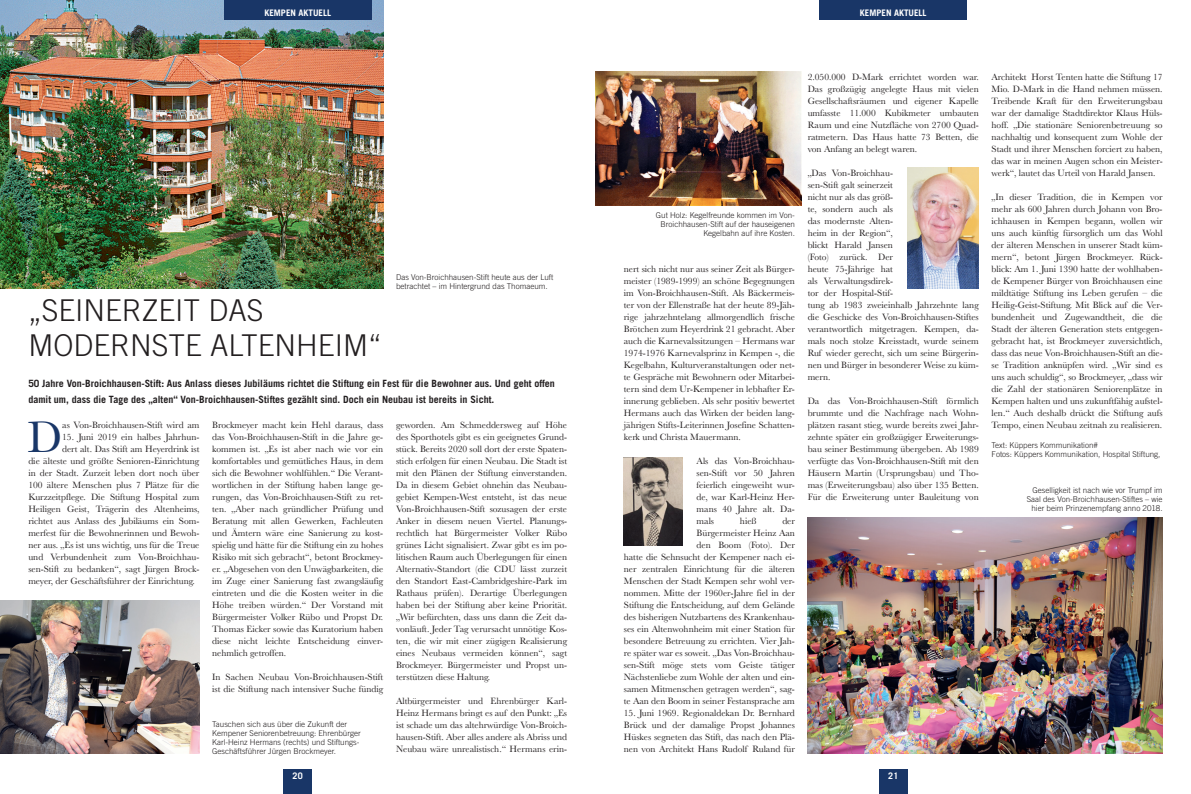
<style>
.page{position:relative;width:1191px;height:794px;background:#fff}
.page>*{position:absolute;margin:0;border:0;box-sizing:border-box;transform-origin:0 0}
.t1{font:45.7px "Baskerville";color:#193667}
.t2{font:300 30px/35px "Trade Gothic LT";color:#231f20}
.t3{font:700 10px/16px "Trade Gothic LT";color:#231f20}
.t4{font:9.5px/12px "Baskerville";color:#231f20;text-align:justify}
.t5{font:700 9px "Trade Gothic LT";color:#fff}
.t6{font:300 8px/9px "Trade Gothic LT";color:#231f20}
</style>
<div class="page">
<img style="left:0;top:0;width:383px;height:288px">
<img style="left:0;top:600px;width:199px;height:153px">
<img style="left:595px;top:71px;width:206px;height:134px">
<img style="left:624px;top:457px;width:58px;height:88px">
<img style="left:907px;top:168px;width:71px;height:121px">
<img style="left:807px;top:517px;width:355px;height:237px">
<div style="left:224px;top:0;width:147px;height:20px;background:#193667"></div>
<div style="left:819px;top:0;width:148px;height:20px;background:#193667"></div>
<div style="left:283px;top:770px;width:29px;height:24px;background:#193667"></div>
<div style="left:879px;top:770px;width:28px;height:24px;background:#193667"></div>
<p class="t5" style="left:264px;top:7px;width:68px">KEMPEN AKTUELL</p>
<p class="t5" style="left:860px;top:7px;width:68px">KEMPEN AKTUELL</p>
<p class="t6" style="left:396px;top:272px;width:159px">Das Von-Broichhausen-Stift heute aus der Luft betrachtet – im Hintergrund das Thomaeum.</p>
<h2 class="t2" style="left:28px;top:293px;width:354px">„SEINERZEIT DAS<br>MODERNSTE ALTENHEIM“</h2>
<p class="t3" style="left:28px;top:375px;width:528px">50 Jahre Von-Broichhausen-Stift: Aus Anlass dieses Jubiläums richtet die Stiftung ein Fest für die Bewohner aus. Und geht offen damit um, dass die Tage des „alten“ Von-Broichhausen-Stiftes gezählt sind. Doch ein Neubau ist bereits in Sicht.</p>
<h1 class="t1" style="left:27px;top:408px;width:36px">D</h1>
<p class="t4" style="left:62px;top:419px;width:139px">as Von-Broichhausen-Stift wird am</p>
<p class="t4" style="left:396px;top:419px;width:173px">geworden. Am Schmeddersweg auf Höhe des Sporthotels gibt es ein geeignetes Grund&shy;stück. Bereits 2020 soll dort der erste Spaten&shy;stich erfolgen für einen Neubau. Die Stadt ist mit den Plänen der Stiftung einverstanden.<br>Da in diesem Gebiet ohnehin das Neubau&shy;gebiet Kempen-West entsteht, ist das neue Von-Broichhausen-Stift sozusagen der erste Anker in diesem neuen Viertel. Planungs&shy;rechtlich hat Bürgermeister Volker Rübo grünes Licht signalisiert. Zwar gibt es im po&shy;litischen Raum auch Überlegungen für einen Alternativ-Standort (die CDU lässt zurzeit den Standort East-Cambridgeshire-Park im Rathaus prüfen). Derartige Überlegungen haben bei der Stiftung aber keine Priorität. „Wir befürchten, dass uns dann die Zeit da&shy;vonläuft. Jeder Tag verursacht unnötige Kos&shy;ten, die wir mit einer zügigen Realisierung eines Neubaus vermeiden können“, sagt Brockmeyer. Bürgermeister und Propst un&shy;terstützen diese Haltung.</p>
<p class="t4" style="left:396px;top:695px;width:173px">Altbürgermeister und Ehrenbürger Karl-Heinz Hermans bringt es auf den Punkt: „Es ist schade um das altehrwürdige Von-Broich&shy;hausen-Stift. Aber alles andere als Abriss und Neubau wäre unrealistisch.“ Hermans erin-</p>
<p class="t4" style="left:212px;top:419px;width:173px">Brockmeyer macht kein Hehl daraus, dass das Von-Broichhausen-Stift in die Jahre ge&shy;kommen ist. „Es ist aber nach wie vor ein komfortables und gemütliches Haus, in dem sich die Bewohner wohlfühlen.“ Die Verant&shy;wortlichen in der Stiftung haben lange ge&shy;rungen, das Von-Broichhausen-Stift zu ret&shy;ten. „Aber nach gründlicher Prüfung und Beratung mit allen Gewerken, Fachleuten und Ämtern wäre eine Sanierung zu kost&shy;spielig und hätte für die Stiftung ein zu hohes Risiko mit sich gebracht“, betont Brockmey&shy;er. „Abgesehen von den Unwägbarkeiten, die im Zuge einer Sanierung fast zwangsläufig eintreten und die die Kosten weiter in die Höhe treiben würden.“ Der Vorstand mit Bürgermeister Volker Rübo und Propst Dr.<br>Thomas Eicker sowie das Kuratorium haben diese nicht leichte Entscheidung einver&shy;nehmlich getroffen.</p>
<p class="t4" style="left:212px;top:671px;width:173px">In Sachen Neubau Von-Broichhausen-Stift ist die Stiftung nach intensiver Suche fündig</p>
<p class="t4" style="left:62px;top:431px;width:139px">15. Juni 2019 ein halbes Jahrhun-</p>
<p class="t4" style="left:62px;top:443px;width:139px">dert alt. Das Stift am Heyerdrink ist</p>
<p class="t4" style="left:28px;top:455px;width:173px">die älteste und größte Senioren-Einrichtung</p>
<p class="t4" style="left:28px;top:467px;width:173px">in der Stadt. Zurzeit leben dort noch über</p>
<p class="t4" style="left:28px;top:479px;width:173px">100 ältere Menschen plus 7 Plätze für die</p>
<p class="t4" style="left:28px;top:491px;width:173px">Kurzzeitpflege. Die Stiftung Hospital zum</p>
<p class="t4" style="left:28px;top:503px;width:173px">Heiligen Geist, Trägerin des Altenheims,</p>
<p class="t4" style="left:28px;top:515px;width:173px">richtet aus Anlass des Jubiläums ein Som-</p>
<p class="t4" style="left:28px;top:527px;width:173px">merfest für die Bewohnerinnen und Bewoh-</p>
<p class="t4" style="left:28px;top:539px;width:173px">ner aus. „Es ist uns wichtig, uns für die Treue</p>
<p class="t4" style="left:28px;top:551px;width:173px">und Verbundenheit zum Von-Broichhau-</p>
<p class="t4" style="left:28px;top:563px;width:173px">sen-Stift zu bedanken“, sagt Jürgen Brock-</p>
<p class="t4" style="left:28px;top:575px;width:168px">meyer, der Geschäftsführer der Einrichtung.</p>
<p class="t6" style="left:212px;top:719px;width:150px">Tauschen sich aus über die Zukunft der Kempener Seniorenbetreuung: Ehrenbürger Karl-Heinz Hermans (rechts) und Stiftungs-Geschäftsführer Jürgen Brockmeyer.</p>
<p class="t6" style="left:656px;top:211px;width:140px;text-align:right">Gut Holz: Kegelfreunde kommen im Von-<br>Broichhausen-Stift auf der hauseigenen<br>Kegelbahn auf ihre Kosten.</p>
<p class="t4" style="left:624px;top:263px;width:173px">nert sich nicht nur aus seiner Zeit als Bürger&shy;meister (1989-1999) an schöne Begegnungen im Von-Broichhausen-Stift. Als Bäckermeis&shy;ter von der Ellenstraße hat der heute 89-Jäh&shy;rige jahrzehntelang allmorgendlich frische Brötchen zum Heyerdrink 21 gebracht. Aber auch die Karnevalssitzungen – Hermans war 1974-1976 Karnevalsprinz in Kempen -, die Kegelbahn, Kulturveranstaltungen oder net&shy;te Gespräche mit Bewohnern oder Mitarbei&shy;tern sind dem Ur-Kempener in lebhafter Er&shy;innerung geblieben. Als sehr positiv bewertet Hermans auch das Wirken der beiden lang&shy;jährigen Stifts-Leiterinnen Josefine Schatten&shy;kerk und Christa Mauermann.</p>
<p class="t4" style="left:696px;top:455px;width:100px">Als das Von-Broichhau&shy;sen-Stift vor 50 Jahren feierlich eingeweiht wur&shy;de, war Karl-Heinz Her&shy;mans 40 Jahre alt. Da&shy;mals</p>
<p class="t4" style="left:624px;top:515px;width:173px;text-align:right">der<br>Bürgermeister Heinz Aan<br>den Boom (Foto). Der<br>hatte die Sehnsucht der Kempener nach ei&shy;ner zentralen Einrichtung für die älteren Menschen der Stadt Kempen sehr wohl ver&shy;nommen. Mitte der 1960er-Jahre fiel in der Stiftung die Entscheidung, auf dem Gelände des bisherigen Nutzbartens des Krankenhau&shy;ses ein Altenwohnheim mit einer Station für besondere Betreuung zu errichten. Vier Jah&shy;re später war es soweit. „Das Von-Broichhau&shy;sen-Stift möge stets vom Geiste tätiger Nächstenliebe zum Wohle der alten und ein&shy;samen Mitmenschen getragen werden“, sag&shy;te Aan den Boom in seiner Festansprache am</p>
<p class="t4" style="left:624px;top:707px;width:173px">15. Juni 1969. Regionaldekan Dr. Bernhard Brück und der damalige Propst Johannes Hüskes segneten das Stift, das nach den Plä&shy;nen von Architekt Hans Rudolf Ruland für</p>
<p class="t4" style="left:740px;top:515px;width:18px">hieß</p>
<p class="t4" style="left:807px;top:71px;width:173px">2.050.000 D-Mark errichtet worden war.<br>Das großzügig angelegte Haus mit vielen Gesellschaftsräumen und eigener Kapelle umfasste 11.000 Kubikmeter umbauten Raum und eine Nutzfläche von 2700 Quad&shy;ratmetern. Das Haus hatte 73 Betten, die von Anfang an belegt waren.</p>
<p class="t4" style="left:807px;top:167px;width:173px;text-align:left">„Das Von-Broichhau-<br>sen-Stift galt seinerzeit<br>nicht nur als das größ-<br>te, sondern auch als<br>das modernste Alten-<br>heim in der Region“,<br>blickt Harald Jansen<br>(Foto) zurück. Der<br>heute 75-Jährige hat<br>als Verwaltungsdirek-<br>tor der Hospital-Stif-<br>tung ab 1983 zweieinhalb Jahrzehnte lang die Geschicke des Von-Broichhausen-Stiftes verantwortlich mitgetragen. Kempen, da&shy;mals noch stolze Kreisstadt, wurde seinem<br>Ruf wieder gerecht, sich um seine Bürgerin&shy;nen und Bürger in besonderer Weise zu küm&shy;mern.</p>
<p class="t4" style="left:807px;top:395px;width:173px">Da das Von-Broichhausen-Stift förmlich brummte und die Nachfrage nach Wohn&shy;plätzen rasant stieg, wurde bereits zwei Jahr&shy;zehnte später ein großzügiger Erweiterungs&shy;bau seiner Bestimmung übergeben. Ab 1989 verfügte das Von-Broichhausen-Stift mit den Häusern Martin (Ursprungsbau) und Tho&shy;mas (Erweiterungsbau) also über 135 Betten.<br>Für die Erweiterung unter Bauleitung von</p>
<p class="t5" style="left:293px;top:770px;width:12px">20</p>
<p class="t5" style="left:888px;top:770px;width:12px">21</p>
<p class="t4" style="left:991px;top:71px;width:173px">Architekt Horst Tenten hatte die Stiftung 17<br>Mio. D-Mark in die Hand nehmen müssen.<br>Treibende Kraft für den Erweiterungsbau war der damalige Stadtdirektor Klaus Hüls&shy;hoff. „Die stationäre Seniorenbetreuung so nachhaltig und konsequent zum Wohle der Stadt und ihrer Menschen forciert zu haben, das war in meinen Augen schon ein Meister&shy;werk“, lautet das Urteil von Harald Jansen.</p>
<p class="t4" style="left:991px;top:191px;width:173px">„In dieser Tradition, die in Kempen vor mehr als 600 Jahren durch Johann von Bro&shy;ichhausen in Kempen begann, wollen wir uns auch künftig fürsorglich um das Wohl der älteren Menschen in unserer Stadt küm&shy;mern“, betont Jürgen Brockmeyer. Rück&shy;blick: Am 1. Juni 1390 hatte der wohlhaben&shy;de Kempener Bürger von Broichhausen eine mildtätige Stiftung ins Leben gerufen – die Heilig-Geist-Stiftung. Mit Blick auf die Ver&shy;bundenheit und Zugewandtheit, die die Stadt der älteren Generation stets entgegen&shy;gebracht hat, ist Brockmeyer zuversichtlich, dass das neue Von-Broichhausen-Stift an die&shy;se Tradition anknüpfen wird. „Wir sind es uns auch schuldig“, so Brockmeyer, „dass wir die Zahl der stationären Seniorenplätze in Kempen halten und uns zukunftfähig aufstel&shy;len.“ Auch deshalb drückt die Stiftung aufs Tempo, einen Neubau zeitnah zu realisieren.</p>
<p class="t6" style="left:991px;top:440px;width:170px">Text: Küppers Kommunikation#<br>Fotos: Küppers Kommunikation, Hospital Stiftung,</p>
<p class="t6" style="left:1026px;top:486px;width:137px;text-align:right">Geselligkeit ist nach wie vor Trumpf im<br>Saal des Von-Broichhausen-Stiftes – wie hier beim Prinzenempfang anno 2018.</p>
</div>
